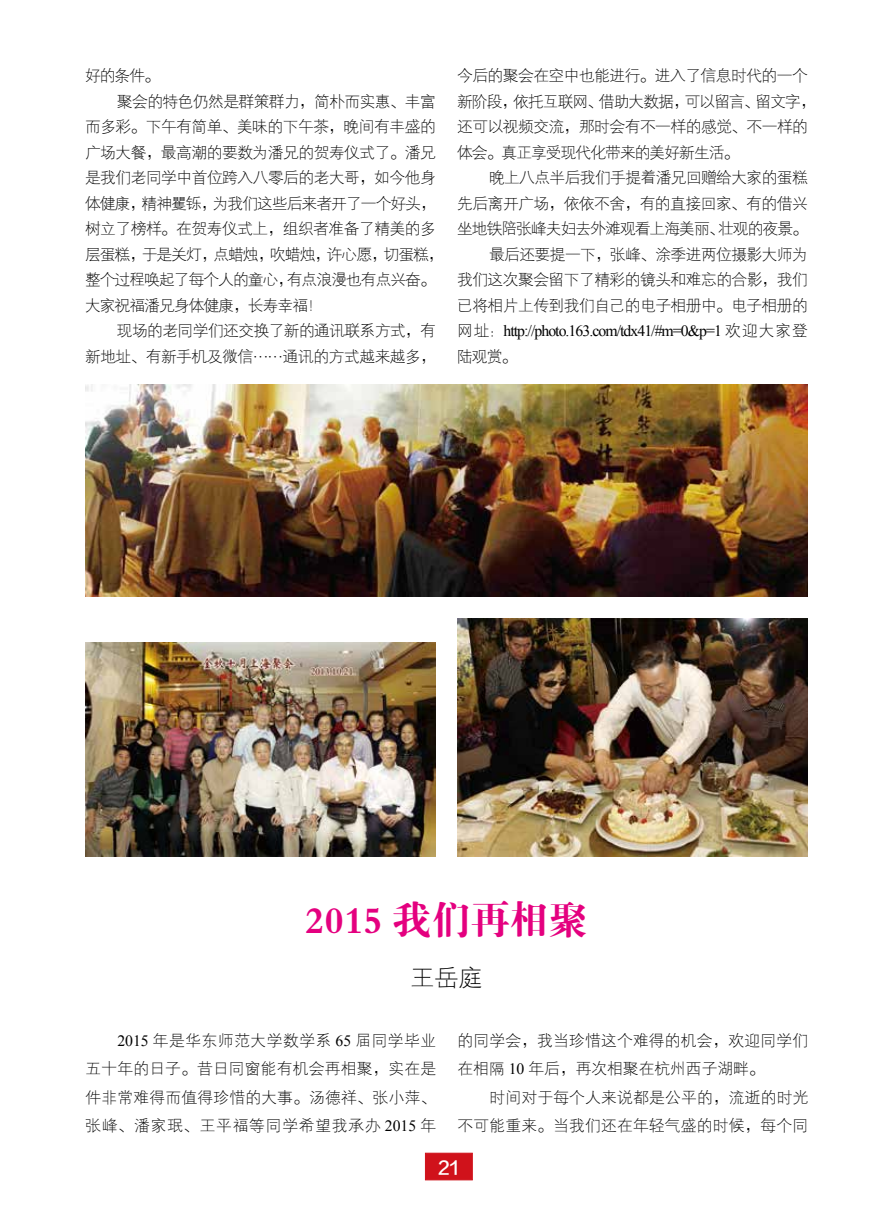
<style>
.page{position:relative;width:893px;height:1212px;background:#fff}
.page>*{position:absolute;margin:0;border:0;box-sizing:border-box;transform-origin:0 0}
.t1{font:39px "FZDBSK GBK1 0";color:#e4007f}
.t2{font:24px "FZXDXK GBK1 0";color:#000}
.t3{font:18px "FZLTZHK GBK1 0";color:#fff}
.t4{font:15.75px/25.5px "FZXDXK GBK1 0";letter-spacing:-.03em;color:#000}
.t5{font:15.75px "FZXDXK GBK1 0";letter-spacing:-.06em;color:#000}
.t6{font:15.75px/28.5px "FZXDXK GBK1 0";letter-spacing:.015em;color:#000}
.t7{font:15.75px "Times New Roman";letter-spacing:-.06em;color:#000}
.s1{font-family:"FZXDXK GBK1 0"}
.s2{font-family:"Times New Roman"}
</style>
<div class="page">
<div style="left:425px;top:1153px;width:47px;height:27px;background:#d0121b;border:1px solid #d0121b"></div>
<img style="left:85px;top:384px;width:722px;height:212px">
<img style="left:85px;top:642px;width:351px;height:214px">
<img style="left:458px;top:618px;width:350px;height:238px">
<p class="t4" style="left:85px;top:64px;width:76px">好的条件。</p>
<p class="t4" style="left:117px;top:89px;width:320px">聚会的特色仍然是群策群力，简朴而实惠、丰富</p>
<p class="t4" style="left:85px;top:115px;width:352px">而多彩。下午有简单、美味的下午茶，晚间有丰盛的</p>
<p class="t4" style="left:85px;top:140px;width:352px">广场大餐，最高潮的要数为潘兄的贺寿仪式了。潘兄</p>
<p class="t4" style="left:85px;top:166px;width:352px">是我们老同学中首位跨入八零后的老大哥，如今他身</p>
<p class="t5" style="left:85px;top:195px;width:352px">体健康，精神矍铄，为我们这些后来者开了一个好头，</p>
<p class="t4" style="left:85px;top:217px;width:352px">树立了榜样。在贺寿仪式上，组织者准备了精美的多</p>
<p class="t5" style="left:85px;top:246px;width:360px">层蛋糕，于是关灯，点蜡烛，吹蜡烛，许心愿，切蛋糕，</p>
<p class="t5" style="left:85px;top:272px;width:352px">整个过程唤起了每个人的童心，有点浪漫也有点兴奋。</p>
<p class="t5" style="left:85px;top:297px;width:239px">大家祝福潘兄身体健康，长寿幸福！</p>
<p class="t4" style="left:117px;top:319px;width:320px">现场的老同学们还交换了新的通讯联系方式，有</p>
<p class="t4" style="left:85px;top:344px;width:352px">新地址、有新手机及微信……通讯的方式越来越多，</p>
<p class="t4" style="left:457px;top:64px;width:360px">今后的聚会在空中也能进行。进入了信息时代的一个新阶段，依托互联网、借助大数据，可以留言、留文字，还可以视频交流，那时会有不一样的感觉、不一样的体会。真正享受现代化带来的美好新生活。</p>
<p class="t4" style="left:457px;top:166px;width:352px;text-align:right">晚上八点半后我们手提着潘兄回赠给大家的蛋糕<br>先后离开广场，依依不舍，有的直接回家、有的借兴坐地铁陪张峰夫妇去外滩观看上海美丽、壮观的夜景。最后还要提一下，张峰、涂季进两位摄影大师为<br>我们这次聚会留下了精彩的镜头和难忘的合影，我们已将相片上传到我们自己的电子相册中。电子相册的</p>
<p class="t7" style="left:457px;top:321px;width:352px"><span class="s1">网址：</span>http://photo.163.com/tdx41/#m=0&amp;p=1 <span class="s1">欢迎大家登</span></p>
<p class="t4" style="left:457px;top:344px;width:62px">陆观赏。</p>
<h1 class="t1" style="left:305px;top:898px;width:284px">2015 我们再相聚</h1>
<h2 class="t2" style="left:410px;top:965px;width:73px">王岳庭</h2>
<p class="t4" style="left:85px;top:1027px;width:352px;line-height:28.5px;text-align:justify;text-indent:32px"><span class="s2">2015</span> 年是华东师范大学数学系 <span class="s2">65</span> 届同学毕业五十年的日子。昔日同窗能有机会再相聚，实在是件非常难得而值得珍惜的大事。汤德祥、张小萍、张峰、潘家珉、王平福等同学希望我承办 <span class="s2">2015</span> 年</p>
<p class="t6" style="left:458px;top:1027px;width:352px">的同学会，我当珍惜这个难得的机会，欢迎同学们在相隔 <span class="s2">10</span> 年后，再次相聚在杭州西子湖畔。</p>
<p class="t6" style="left:458px;top:1084px;width:352px;text-align:right">时间对于每个人来说都是公平的，流逝的时光<br>不可能重来。当我们还在年轻气盛的时候，每个同</p>
<p class="t3" style="left:438px;top:1157px;width:23px">21</p>
</div>
